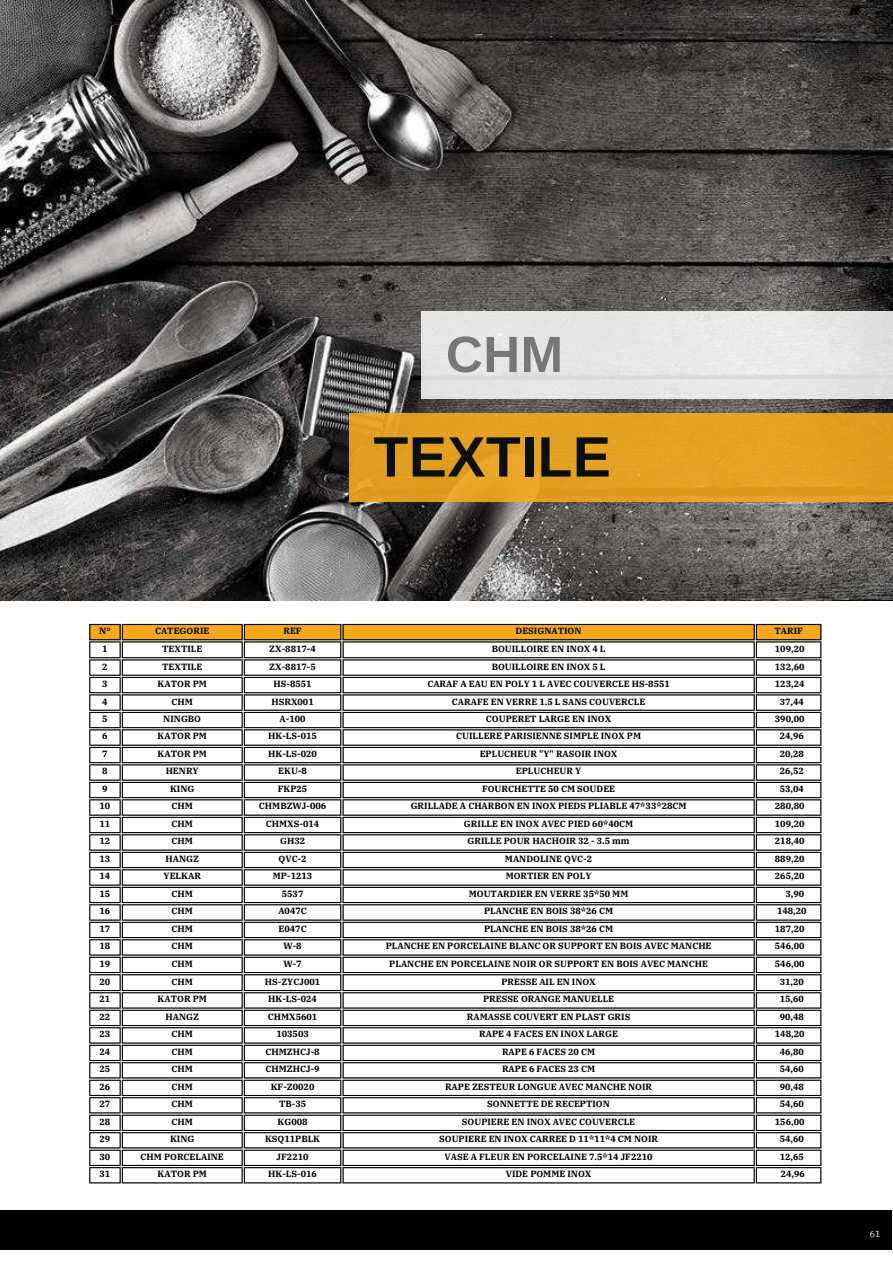
<style>
.page{position:relative;width:893px;height:1264px;background:#fff}
.page>*{position:absolute;margin:0;border:0;box-sizing:border-box;transform-origin:0 0}
.t1{font:700 57px "Arimo";letter-spacing:.01em;color:#0c0f10}
.t2{font:700 51px "Arimo";color:#777776}
.t3{font:700 9px "IBM Plex Serif";color:#000}
.t4{font:9px "IBM Plex Serif";color:#fff}
</style>
<div class="page">
<img style="left:0;top:0;width:892px;height:600px">
<div style="left:421px;top:311px;width:471px;height:87px;background:#e6e6e5"></div>
<div style="left:349px;top:414px;width:543px;height:87px;background:#e4a022"></div>
<div style="left:0;top:1209px;width:891px;height:40px;background:#000"></div>
<svg style="left:89px;top:624px;width:732px;height:559px"></svg>
<h2 class="t2" style="left:446px;top:326px;width:119px">CHM</h2>
<h1 class="t1" style="left:373px;top:425px;width:239px">TEXTILE</h1>
<p class="t3" style="left:99px;top:625px;width:13px">N°</p>
<p class="t3" style="left:155px;top:625px;width:56px">CATEGORIE</p>
<p class="t3" style="left:283px;top:625px;width:20px">REF</p>
<p class="t3" style="left:515px;top:625px;width:67px">DESIGNATION</p>
<p class="t3" style="left:774px;top:625px;width:30px">TARIF</p>
<p class="t3" style="left:102px;top:643px;width:7px">1</p>
<p class="t3" style="left:162px;top:643px;width:42px">TEXTILE</p>
<p class="t3" style="left:269px;top:643px;width:48px">ZX-8817-4</p>
<p class="t3" style="left:491px;top:643px;width:115px">BOUILLOIRE EN INOX 4 L</p>
<p class="t3" style="left:774px;top:643px;width:31px">109,20</p>
<p class="t3" style="left:102px;top:660px;width:7px">2</p>
<p class="t3" style="left:162px;top:660px;width:42px">TEXTILE</p>
<p class="t3" style="left:269px;top:660px;width:48px">ZX-8817-5</p>
<p class="t3" style="left:491px;top:660px;width:115px">BOUILLOIRE EN INOX 5 L</p>
<p class="t3" style="left:774px;top:660px;width:31px">132,60</p>
<p class="t3" style="left:102px;top:677px;width:7px">3</p>
<p class="t3" style="left:158px;top:677px;width:51px">KATOR PM</p>
<p class="t3" style="left:273px;top:677px;width:40px">HS-8551</p>
<p class="t3" style="left:427px;top:677px;width:244px">CARAF A EAU EN POLY 1 L AVEC COUVERCLE HS-8551</p>
<p class="t3" style="left:774px;top:677px;width:31px">123,24</p>
<p class="t3" style="left:102px;top:695px;width:7px">4</p>
<p class="t3" style="left:171px;top:695px;width:23px">CHM</p>
<p class="t3" style="left:271px;top:695px;width:44px">HSRX001</p>
<p class="t3" style="left:452px;top:695px;width:195px">CARAFE EN VERRE 1.5 L SANS COUVERCLE</p>
<p class="t3" style="left:779px;top:695px;width:26px">37,44</p>
<p class="t3" style="left:102px;top:712px;width:7px">5</p>
<p class="t3" style="left:163px;top:712px;width:39px">NINGBO</p>
<p class="t3" style="left:279px;top:712px;width:28px">A-100</p>
<p class="t3" style="left:486px;top:712px;width:127px">COUPERET LARGE EN INOX</p>
<p class="t3" style="left:774px;top:712px;width:31px">390,00</p>
<p class="t3" style="left:102px;top:730px;width:7px">6</p>
<p class="t3" style="left:158px;top:730px;width:51px">KATOR PM</p>
<p class="t3" style="left:268px;top:730px;width:50px">HK-LS-015</p>
<p class="t3" style="left:456px;top:730px;width:186px">CUILLERE PARISIENNE SIMPLE INOX PM</p>
<p class="t3" style="left:779px;top:730px;width:26px">24,96</p>
<p class="t3" style="left:102px;top:747px;width:7px">7</p>
<p class="t3" style="left:158px;top:747px;width:51px">KATOR PM</p>
<p class="t3" style="left:268px;top:747px;width:50px">HK-LS-020</p>
<p class="t3" style="left:479px;top:747px;width:139px">EPLUCHEUR "Y" RASOIR INOX</p>
<p class="t3" style="left:779px;top:747px;width:26px">20,28</p>
<p class="t3" style="left:102px;top:765px;width:7px">8</p>
<p class="t3" style="left:166px;top:765px;width:35px">HENRY</p>
<p class="t3" style="left:278px;top:765px;width:30px">EKU-8</p>
<p class="t3" style="left:516px;top:765px;width:67px">EPLUCHEUR Y</p>
<p class="t3" style="left:779px;top:765px;width:26px">26,52</p>
<p class="t3" style="left:102px;top:782px;width:7px">9</p>
<p class="t3" style="left:170px;top:782px;width:26px">KING</p>
<p class="t3" style="left:278px;top:782px;width:31px">FKP25</p>
<p class="t3" style="left:482px;top:782px;width:135px">FOURCHETTE 50 CM SOUDEE</p>
<p class="t3" style="left:779px;top:782px;width:26px">53,04</p>
<p class="t3" style="left:100px;top:800px;width:12px">10</p>
<p class="t3" style="left:171px;top:800px;width:23px">CHM</p>
<p class="t3" style="left:259px;top:800px;width:69px">CHMBZWJ-006</p>
<p class="t3" style="left:410px;top:800px;width:277px">GRILLADE A CHARBON EN INOX PIEDS PLIABLE 47*33*28CM</p>
<p class="t3" style="left:774px;top:800px;width:31px">280,80</p>
<p class="t3" style="left:100px;top:817px;width:12px">11</p>
<p class="t3" style="left:171px;top:817px;width:23px">CHM</p>
<p class="t3" style="left:266px;top:817px;width:55px">CHMXS-014</p>
<p class="t3" style="left:464px;top:817px;width:171px">GRILLE EN INOX AVEC PIED 60*40CM</p>
<p class="t3" style="left:774px;top:817px;width:31px">109,20</p>
<p class="t3" style="left:100px;top:835px;width:12px">12</p>
<p class="t3" style="left:171px;top:835px;width:23px">CHM</p>
<p class="t3" style="left:280px;top:835px;width:27px">GH32</p>
<p class="t3" style="left:467px;top:835px;width:164px">GRILLE POUR HACHOIR 32 - 3.5 mm</p>
<p class="t3" style="left:774px;top:835px;width:31px">218,40</p>
<p class="t3" style="left:100px;top:852px;width:12px">13</p>
<p class="t3" style="left:165px;top:852px;width:35px">HANGZ</p>
<p class="t3" style="left:278px;top:852px;width:30px">QVC-2</p>
<p class="t3" style="left:505px;top:852px;width:89px">MANDOLINE QVC-2</p>
<p class="t3" style="left:774px;top:852px;width:31px">889,20</p>
<p class="t3" style="left:100px;top:870px;width:12px">14</p>
<p class="t3" style="left:163px;top:870px;width:39px">YELKAR</p>
<p class="t3" style="left:273px;top:870px;width:41px">MP-1213</p>
<p class="t3" style="left:505px;top:870px;width:87px">MORTIER EN POLY</p>
<p class="t3" style="left:774px;top:870px;width:31px">265,20</p>
<p class="t3" style="left:100px;top:887px;width:12px">15</p>
<p class="t3" style="left:171px;top:887px;width:23px">CHM</p>
<p class="t3" style="left:282px;top:887px;width:23px">5537</p>
<p class="t3" style="left:469px;top:887px;width:161px">MOUTARDIER EN VERRE 35*50 MM</p>
<p class="t3" style="left:785px;top:887px;width:20px">3,90</p>
<p class="t3" style="left:100px;top:905px;width:12px">16</p>
<p class="t3" style="left:171px;top:905px;width:23px">CHM</p>
<p class="t3" style="left:278px;top:905px;width:30px">A047C</p>
<p class="t3" style="left:484px;top:905px;width:130px">PLANCHE EN BOIS 38*26 CM</p>
<p class="t3" style="left:777px;top:905px;width:31px">148,20</p>
<p class="t3" style="left:100px;top:922px;width:12px">17</p>
<p class="t3" style="left:171px;top:922px;width:23px">CHM</p>
<p class="t3" style="left:278px;top:922px;width:30px">E047C</p>
<p class="t3" style="left:484px;top:922px;width:130px">PLANCHE EN BOIS 38*26 CM</p>
<p class="t3" style="left:774px;top:922px;width:31px">187,20</p>
<p class="t3" style="left:100px;top:940px;width:12px">18</p>
<p class="t3" style="left:171px;top:940px;width:23px">CHM</p>
<p class="t3" style="left:283px;top:940px;width:20px">W-8</p>
<p class="t3" style="left:385px;top:940px;width:327px">PLANCHE EN PORCELAINE BLANC OR SUPPORT EN BOIS AVEC MANCHE</p>
<p class="t3" style="left:774px;top:940px;width:31px">546,00</p>
<p class="t3" style="left:100px;top:957px;width:12px">19</p>
<p class="t3" style="left:171px;top:957px;width:23px">CHM</p>
<p class="t3" style="left:283px;top:957px;width:20px">W-7</p>
<p class="t3" style="left:389px;top:957px;width:320px">PLANCHE EN PORCELAINE NOIR OR SUPPORT EN BOIS AVEC MANCHE</p>
<p class="t3" style="left:774px;top:957px;width:31px">546,00</p>
<p class="t3" style="left:100px;top:975px;width:12px">20</p>
<p class="t3" style="left:171px;top:975px;width:23px">CHM</p>
<p class="t3" style="left:265px;top:975px;width:57px">HS-ZYCJ001</p>
<p class="t3" style="left:501px;top:975px;width:96px">PRESSE AIL EN INOX</p>
<p class="t3" style="left:779px;top:975px;width:26px">31,20</p>
<p class="t3" style="left:100px;top:993px;width:12px">21</p>
<p class="t3" style="left:158px;top:993px;width:51px">KATOR PM</p>
<p class="t3" style="left:268px;top:993px;width:50px">HK-LS-024</p>
<p class="t3" style="left:483px;top:993px;width:133px">PRESSE ORANGE MANUELLE</p>
<p class="t3" style="left:779px;top:993px;width:26px">15,60</p>
<p class="t3" style="left:100px;top:1010px;width:12px">22</p>
<p class="t3" style="left:165px;top:1010px;width:35px">HANGZ</p>
<p class="t3" style="left:268px;top:1010px;width:51px">CHMX5601</p>
<p class="t3" style="left:467px;top:1010px;width:165px">RAMASSE COUVERT EN PLAST GRIS</p>
<p class="t3" style="left:779px;top:1010px;width:26px">90,48</p>
<p class="t3" style="left:100px;top:1028px;width:12px">23</p>
<p class="t3" style="left:171px;top:1028px;width:23px">CHM</p>
<p class="t3" style="left:276px;top:1028px;width:34px">103503</p>
<p class="t3" style="left:479px;top:1028px;width:140px">RAPE 4 FACES EN INOX LARGE</p>
<p class="t3" style="left:774px;top:1028px;width:31px">148,20</p>
<p class="t3" style="left:100px;top:1045px;width:12px">24</p>
<p class="t3" style="left:171px;top:1045px;width:23px">CHM</p>
<p class="t3" style="left:265px;top:1045px;width:56px">CHMZHCJ-8</p>
<p class="t3" style="left:502px;top:1045px;width:95px">RAPE 6 FACES 20 CM</p>
<p class="t3" style="left:779px;top:1045px;width:26px">46,80</p>
<p class="t3" style="left:100px;top:1063px;width:12px">25</p>
<p class="t3" style="left:171px;top:1063px;width:23px">CHM</p>
<p class="t3" style="left:265px;top:1063px;width:56px">CHMZHCJ-9</p>
<p class="t3" style="left:502px;top:1063px;width:95px">RAPE 6 FACES 23 CM</p>
<p class="t3" style="left:779px;top:1063px;width:26px">54,60</p>
<p class="t3" style="left:100px;top:1080px;width:12px">26</p>
<p class="t3" style="left:171px;top:1080px;width:23px">CHM</p>
<p class="t3" style="left:271px;top:1080px;width:45px">KF-Z0020</p>
<p class="t3" style="left:445px;top:1080px;width:209px">RAPE ZESTEUR LONGUE AVEC MANCHE NOIR</p>
<p class="t3" style="left:779px;top:1080px;width:26px">90,48</p>
<p class="t3" style="left:100px;top:1098px;width:12px">27</p>
<p class="t3" style="left:171px;top:1098px;width:23px">CHM</p>
<p class="t3" style="left:279px;top:1098px;width:29px">TB-35</p>
<p class="t3" style="left:487px;top:1098px;width:124px">SONNETTE DE RECEPTION</p>
<p class="t3" style="left:779px;top:1098px;width:26px">54,60</p>
<p class="t3" style="left:100px;top:1115px;width:12px">28</p>
<p class="t3" style="left:171px;top:1115px;width:23px">CHM</p>
<p class="t3" style="left:277px;top:1115px;width:32px">KG008</p>
<p class="t3" style="left:462px;top:1115px;width:175px">SOUPIERE EN INOX AVEC COUVERCLE</p>
<p class="t3" style="left:774px;top:1115px;width:31px">156,00</p>
<p class="t3" style="left:100px;top:1132px;width:12px">29</p>
<p class="t3" style="left:170px;top:1132px;width:26px">KING</p>
<p class="t3" style="left:265px;top:1132px;width:57px">KSQ11PBLK</p>
<p class="t3" style="left:439px;top:1132px;width:220px">SOUPIERE EN INOX CARREE D 11*11*4 CM NOIR</p>
<p class="t3" style="left:779px;top:1132px;width:26px">54,60</p>
<p class="t3" style="left:100px;top:1150px;width:12px">30</p>
<p class="t3" style="left:141px;top:1150px;width:85px">CHM PORCELAINE</p>
<p class="t3" style="left:276px;top:1150px;width:33px">JF2210</p>
<p class="t3" style="left:444px;top:1150px;width:209px">VASE A FLEUR EN PORCELAINE 7.5*14 JF2210</p>
<p class="t3" style="left:779px;top:1150px;width:26px">12,65</p>
<p class="t3" style="left:100px;top:1167px;width:12px">31</p>
<p class="t3" style="left:158px;top:1167px;width:51px">KATOR PM</p>
<p class="t3" style="left:268px;top:1167px;width:50px">HK-LS-016</p>
<p class="t3" style="left:506px;top:1167px;width:87px">VIDE POMME INOX</p>
<p class="t3" style="left:780px;top:1167px;width:26px">24,96</p>
<p class="t4" style="left:869px;top:1227px;width:12px">61</p>
</div>
